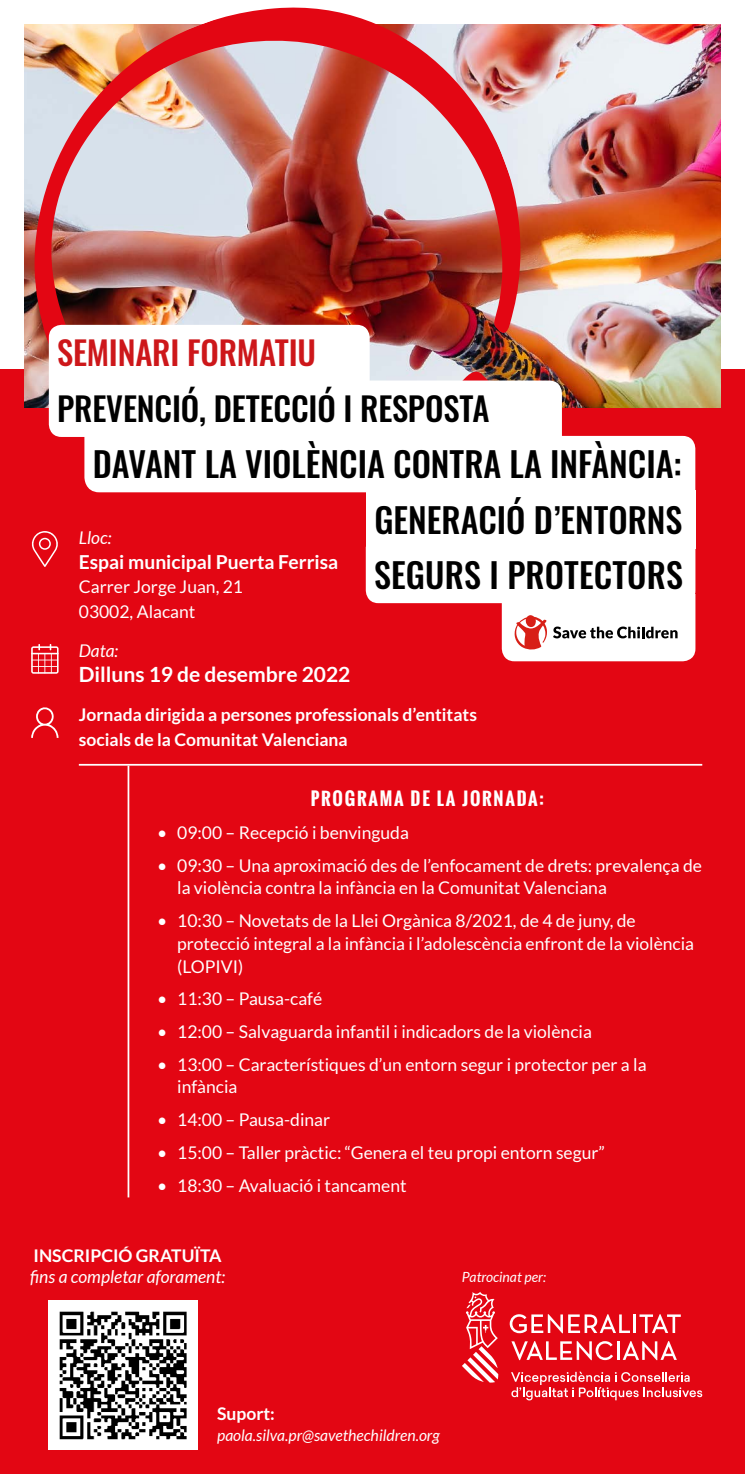
<style>
.page{position:relative;width:745px;height:1474px;background:#fff}
.page>*{position:absolute;margin:0;border:0;box-sizing:border-box;transform-origin:0 0}
.t1{font:500 34.12px/55.5px "Oswald";color:#000;text-align:justify}
.t2{font:500 32.73px "Oswald";letter-spacing:-.005em;color:#000}
.t3{font:500 32.73px "Oswald";letter-spacing:-.005em;color:#cd171a}
.t4{font:700 21px "Lato";color:#fff}
.t5{font:700 19.25px "Lato";color:#fff}
.t6{font:17.5px/22.8px "Lato";color:#fff}
.t7{font:700 17.5px/24.5px "Lato";color:#fff}
.t8{font:italic 17.5px "Lato";color:#fff}
.t9{font:700 17.5px "Oswald";letter-spacing:.1em;color:#fff}
.t10{font:italic 15.75px "Lato";color:#fff}
.t11{font:italic 14px "Lato";color:#fff}
</style>
<div class="page">
<div style="left:0;top:370px;width:744px;height:1103px;background:#e30613"></div>
<img style="left:527px;top:25px;width:192px;height:382px">
<img style="left:14px;top:7px;width:513px;height:401px">
<hr style="left:79px;top:764px;width:622px;height:1px;background:#fff">
<hr style="left:127px;top:765px;width:2px;height:432px;background:#fff">
<svg style="left:31px;top:325px;width:664px;height:348px"></svg>
<svg style="left:31px;top:707px;width:27px;height:31px"></svg>
<svg style="left:462px;top:1292px;width:36px;height:90px"></svg>
<svg style="left:509px;top:1314px;width:171px;height:19px"></svg>
<svg style="left:622px;top:1341px;width:54px;height:19px"></svg>
<hr style="left:616px;top:1341px;width:3px;height:18px;background:#fff">
<svg style="left:511px;top:1341px;width:101px;height:19px"></svg>
<svg style="left:511px;top:1371px;width:190px;height:29px"></svg>
<img style="left:49px;top:1300px;width:149px;height:149px">
<h2 class="t3" style="left:57px;top:324px;width:260px">SEMINARI FORMATIU</h2>
<h2 class="t2" style="left:57px;top:379px;width:433px">PREVENCIÓ, DETECCIÓ I RESPOSTA</h2>
<h1 class="t1" style="left:374px;top:433px;width:310px;text-indent:-281px">DAVANT LA VIOLÈNCIA CONTRA LA INFÀNCIA:<br>GENERACIÓ D’ENTORNS SEGURS I PROTECTORS</h1>
<p class="t8" style="left:79px;top:528px;width:34px">Lloc:</p>
<p class="t5" style="left:79px;top:550px;width:261px">Espai municipal Puerta Ferrisa</p>
<p class="t6" style="left:79px;top:574px;width:166px;line-height:24.5px">Carrer Jorge Juan, 21<br>03002, Alacant</p>
<p class="t8" style="left:79px;top:641px;width:41px">Data:</p>
<p class="t4" style="left:79px;top:662px;width:273px">Dilluns 19 de desembre 2022</p>
<p class="t7" style="left:79px;top:702px;width:399px">Jornada dirigida a persones professionals d’entitats socials de la Comunitat Valenciana</p>
<p class="t9" style="left:310px;top:785px;width:234px">PROGRAMA DE LA JORNADA:</p>
<p class="t6" style="left:157px;top:821px;width:253px">• 09:00 – Recepció i benvinguda</p>
<p class="t6" style="left:177px;top:853px;width:526px;text-indent:-20px">• 09:30 – Una aproximació des de l’enfocament de drets: prevalença de la violència contra la infància en la Comunitat Valenciana</p>
<p class="t6" style="left:177px;top:909px;width:518px;text-indent:-20px">• 10:30 – Novetats de la Llei Orgànica 8/2021, de 4 de juny, de protecció integral a la infància i l’adolescència enfront de la violència (LOPIVI)</p>
<p class="t6" style="left:157px;top:987px;width:166px">• 11:30 – Pausa-café</p>
<p class="t6" style="left:157px;top:1020px;width:436px">• 12:00 – Salvaguarda infantil i indicadors de la violència</p>
<p class="t6" style="left:177px;top:1052px;width:470px;text-indent:-20px">• 13:00 – Característiques d’un entorn segur i protector per a la infància</p>
<p class="t6" style="left:157px;top:1108px;width:174px">• 14:00 – Pausa-dinar</p>
<p class="t6" style="left:157px;top:1140px;width:449px">• 15:00 – Taller pràctic: “Genera el teu propi entorn segur”</p>
<p class="t6" style="left:157px;top:1173px;width:251px">• 18:30 – Avaluació i tancament</p>
<p class="t7" style="left:34px;top:1243px;width:189px">INSCRIPCIÓ GRATUÏTA</p>
<p class="t8" style="left:30px;top:1267px;width:196px">fins a completar aforament:</p>
<p class="t11" style="left:461px;top:1269px;width:86px">Patrocinat per:</p>
<p class="t7" style="left:217px;top:1400px;width:59px">Suport:</p>
<p class="t10" style="left:217px;top:1426px;width:224px">paola.silva.pr@savethechildren.org</p>
</div>
